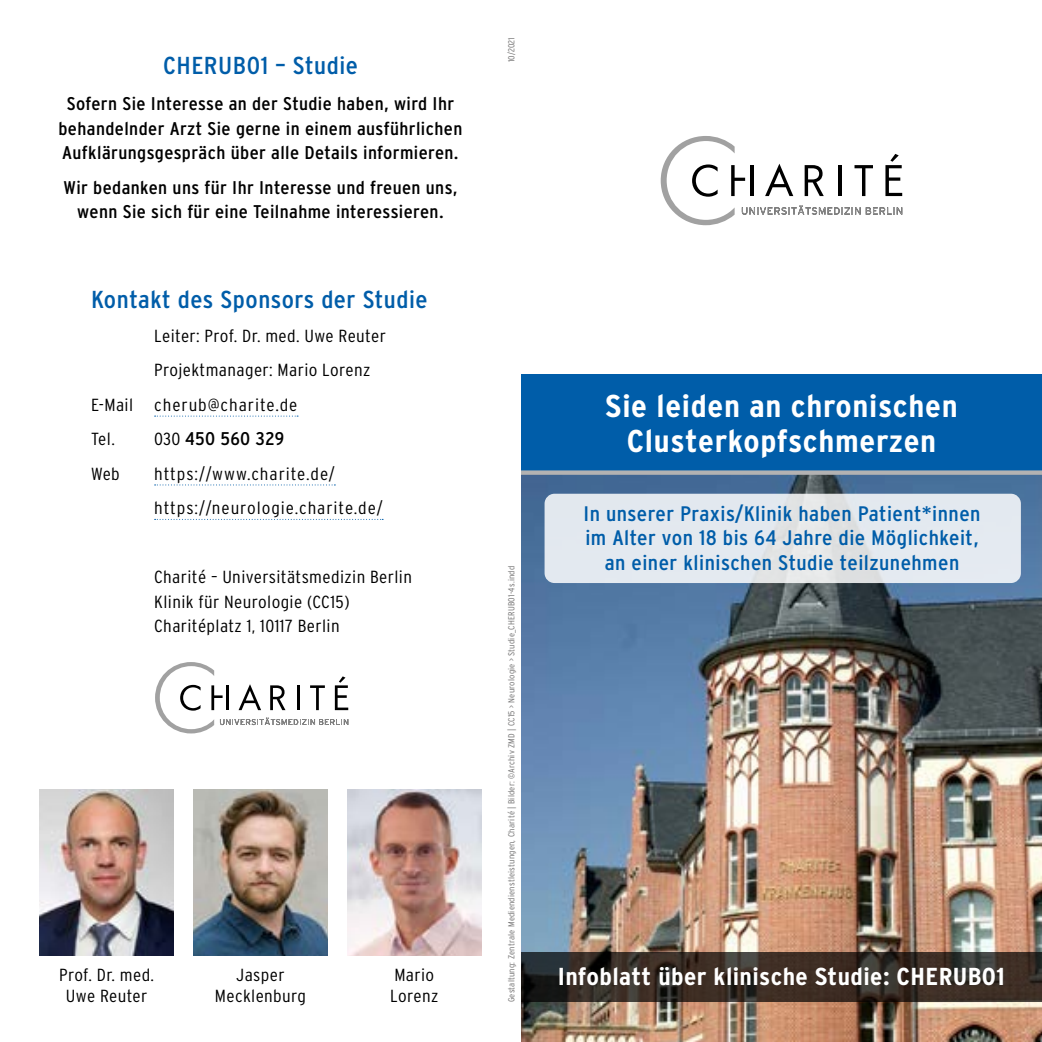
<style>
.page{position:relative;width:1042px;height:1042px;background:#fff}
.page>*{position:absolute;margin:0;border:0;box-sizing:border-box;transform-origin:0 0}
.t1{font:700 condensed 31.5px/35px "Interstate";letter-spacing:.02em;color:#fff;text-align:center;scale:1.1 1}
.t2{font:condensed 24.5px "Interstate";letter-spacing:.02em;color:#005da9;scale:1.1 1}
.t3{font:700 condensed 24.5px "Interstate";letter-spacing:.015em;color:#fff;scale:1.1 1}
.t4{font:condensed 21px/24.5px "Interstate";letter-spacing:.02em;color:#005da9;text-align:center;scale:1.1 1}
.t5{font:condensed 18.38px/24.5px "Interstate";letter-spacing:.02em;color:#000;text-align:center;scale:1.1 1}
.t6{font:300 condensed 17.5px/21px "Interstate";letter-spacing:.02em;color:#000;scale:1.1 1}
.t7{font:300 condensed 17.5px/34.5px "Interstate";letter-spacing:.05em;color:#000;scale:1.1 1}
.t8{font:300 condensed 8.75px "Interstate";letter-spacing:.02em;color:#706f6f;scale:1.1 1}
.s1{font-weight:300;font-size:17.5px}
</style>
<div class="page">
<img style="left:521px;top:475px;width:521px;height:567px">
<div style="left:521px;top:375px;width:521px;height:99px;background:#005da9"></div>
<div style="left:544px;top:494px;width:477px;height:89px;background:linear-gradient(to right,#e2e8ee,#e3e8ed);border-radius:10px"></div>
<svg style="left:661px;top:136px;width:241px;height:89px"></svg>
<svg style="left:155px;top:416px;width:143px;height:1px"></svg>
<svg style="left:155px;top:484px;width:180px;height:1px"></svg>
<svg style="left:155px;top:519px;width:228px;height:1px"></svg>
<svg style="left:155px;top:662px;width:193px;height:71px"></svg>
<div style="left:521px;top:470px;width:521px;height:5px;background:#b3b2b2"></div>
<svg style="left:521px;top:952px;width:521px;height:50px;background:#352c25"></svg>
<img style="left:40px;top:789px;width:134px;height:167px">
<img style="left:347px;top:789px;width:134px;height:167px">
<img style="left:193px;top:789px;width:134px;height:167px">
<h2 class="t2" style="left:163px;top:52px;width:179px">CHERUB01 – Studie</h2>
<p class="t5" style="left:59px;top:91px;width:369px">Sofern Sie Interesse an der Studie haben, wird Ihr behandelnder Arzt Sie gerne in einem ausführlichen<br>Aufklärungsgespräch über alle Details informieren.</p>
<p class="t5" style="left:64px;top:175px;width:359px">Wir bedanken uns für Ihr Interesse und freuen uns, wenn Sie sich für eine Teilnahme interessieren.</p>
<h2 class="t2" style="left:91px;top:285px;width:307px">Kontakt des Sponsors der Studie</h2>
<p class="t6" style="left:154px;top:325px;width:212px">Leiter: Prof. Dr. med. Uwe Reuter</p>
<p class="t6" style="left:154px;top:360px;width:198px">Projektmanager: Mario Lorenz</p>
<p class="t7" style="left:91px;top:387px;width:189px">E-Mail cherub@charite.de</p>
<p class="t6" style="left:91px;top:428px;width:23px">Tel.</p>
<p class="t5" style="left:154px;top:426px;width:120px"><span class="s1">030</span> 450 560 329</p>
<p class="t6" style="left:91px;top:463px;width:28px">Web</p>
<p class="t7" style="left:154px;top:456px;width:209px">https://www.charite.de/ https://neurologie.charite.de/</p>
<p class="t6" style="left:154px;top:564px;width:236px;line-height:24.5px">Charité – Universitätsmedizin Berlin<br>Klinik für Neurologie (CC15)<br>Charitéplatz 1, 10117 Berlin</p>
<p class="t6" style="left:59px;top:964px;width:88px;text-align:center">Prof. Dr. med.<br>Uwe Reuter</p>
<p class="t6" style="left:390px;top:964px;width:45px">Mario<br>Lorenz</p>
<p class="t6" style="left:215px;top:964px;width:84px;text-align:center">Jasper<br>Mecklenburg</p>
<p class="t8" style="left:507px;top:62px;width:24px;rotate:-90deg">10/2021</p>
<p class="t8" style="left:507px;top:1002px;width:398px;rotate:-90deg">Gestaltung: Zentrale Mediendienstleistungen, Charité | Bilder: ©Archiv ZMD | CC15 &gt; Neurologie &gt; Studie_CHERUB01-4s.indd</p>
<h1 class="t1" style="left:605px;top:388px;width:322px">Sie leiden an chronischen<br>Clusterkopfschmerzen</h1>
<p class="t4" style="left:583px;top:501px;width:362px">In unserer Praxis/Klinik haben Patient*innen im Alter von 18 bis 64 Jahre die Möglichkeit, an einer klinischen Studie teilzunehmen</p>
<h2 class="t3" style="left:558px;top:963px;width:408px">Infoblatt über klinische Studie: CHERUB01</h2>
</div>
